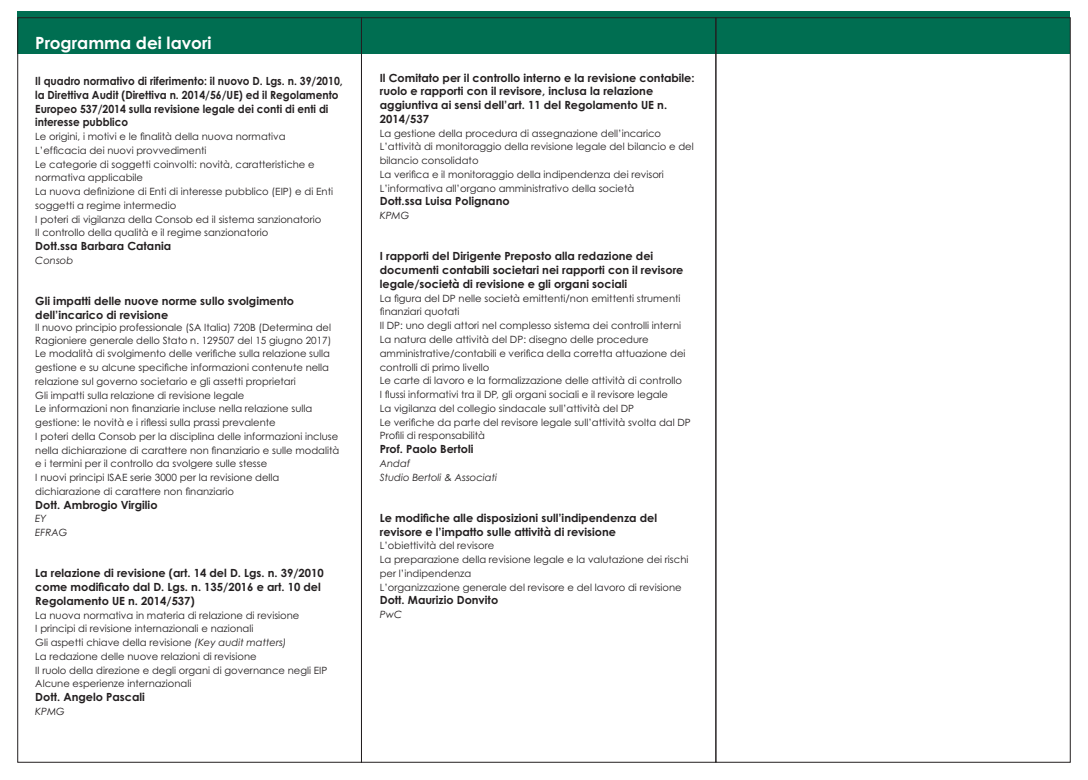
<style>
.page{position:relative;width:1088px;height:780px;background:#fff}
.page>*{position:absolute;margin:0;border:0;box-sizing:border-box;transform-origin:0 0}
.t1{font:700 16.88px "Century Gothic";color:#fff}
.t2{font:700 11.25px/13.8px "Century Gothic";color:#231f20}
.t3{font:700 11.25px/13.8px "Century Gothic";color:#231f20;scale:.93 1}
.t4{font:10px/13.8px "Century Gothic";color:#231f20}
.t5{font:italic 10px/13.8px "Century Gothic";color:#231f20}
.s1{font-style:italic}
</style>
<div class="page">
<div style="left:17px;top:11px;width:1053px;height:42px;background:#006e51"></div>
<h1 class="t1" style="left:35px;top:32px;width:178px">Programma dei lavori</h1>
<p class="t3" style="left:35px;top:74px;width:332px">Il quadro normativo di riferimento: il nuovo D. Lgs. n. 39/2010, la Direttiva Audit (Direttiva n. 2014/56/UE) ed il Regolamento Europeo 537/2014 sulla revisione legale dei conti di enti di interesse pubblico</p>
<p class="t4" style="left:35px;top:129px;width:299px">Le origini, i motivi e le finalità della nuova normativa L’efficacia dei nuovi provvedimenti<br>Le categorie di soggetti coinvolti: novità, caratteristiche e normativa applicabile<br>La nuova definizione di Enti di interesse pubblico (EIP) e di Enti soggetti a regime intermedio<br>I poteri di vigilanza della Consob ed il sistema sanzionatorio<br>Il controllo della qualità e il regime sanzionatorio</p>
<p class="t2" style="left:35px;top:239px;width:137px">Dott.ssa Barbara Catania</p>
<p class="t5" style="left:35px;top:253px;width:40px">Consob</p>
<p class="t2" style="left:35px;top:294px;width:260px">Gli impatti delle nuove norme sullo svolgimento dell’incarico di revisione</p>
<p class="t4" style="left:35px;top:321px;width:297px;line-height:12.5px">Il nuovo principio professionale (SA Italia) 720B (Determina del<br>Ragioniere generale dello Stato n. 129507 del 15 giugno 2017)</p>
<p class="t4" style="left:35px;top:346px;width:305px">Le modalità di svolgimento delle verifiche sulla relazione sulla gestione e su alcune specifiche informazioni contenute nella relazione sul governo societario e gli assetti proprietari<br>Gli impatti sulla relazione di revisione legale<br>Le informazioni non finanziarie incluse nella relazione sulla gestione: le novità e i riflessi sulla prassi prevalente<br>I poteri della Consob per la disciplina delle informazioni incluse nella dichiarazione di carattere non finanziario e sulle modalità e i termini per il controllo da svolgere sulle stesse<br>I nuovi principi ISAE serie 3000 per la revisione della dichiarazione di carattere non finanziario</p>
<p class="t2" style="left:35px;top:497px;width:124px">Dott. Ambrogio Virgilio</p>
<p class="t5" style="left:35px;top:512px;width:34px">EY<br>EFRAG</p>
<p class="t2" style="left:35px;top:566px;width:290px">La relazione di revisione (art. 14 del D. Lgs. n. 39/2010 come modificato dal D. Lgs. n. 135/2016 e art. 10 del<br>Regolamento UE n. 2014/537)</p>
<p class="t4" style="left:35px;top:608px;width:294px">La nuova normativa in materia di relazione di revisione<br>I principi di revisione internazionali e nazionali<br>Gli aspetti chiave della revisione <span class="s1">(Key audit matters)<br></span>La redazione delle nuove relazioni di revisione<br>Il ruolo della direzione e degli organi di governance negli EIP Alcune esperienze internazionali</p>
<p class="t2" style="left:35px;top:690px;width:111px">Dott. Angelo Pascali</p>
<p class="t5" style="left:35px;top:704px;width:31px">KPMG</p>
<p class="t2" style="left:380px;top:70px;width:316px">Il Comitato per il controllo interno e la revisione contabile: ruolo e rapporti con il revisore, inclusa la relazione aggiuntiva ai sensi dell’art. 11 del Regolamento UE n.<br>2014/537</p>
<p class="t4" style="left:380px;top:126px;width:315px">La gestione della procedura di assegnazione dell’incarico L’attività di monitoraggio della revisione legale del bilancio e del bilancio consolidato<br>La verifica e il monitoraggio della indipendenza dei revisori L’informativa all’organo amministrativo della società</p>
<p class="t2" style="left:380px;top:194px;width:131px">Dott.ssa Luisa Polignano</p>
<p class="t5" style="left:380px;top:208px;width:31px">KPMG</p>
<p class="t2" style="left:380px;top:249px;width:305px">I rapporti del Dirigente Preposto alla redazione dei documenti contabili societari nei rapporti con il revisore legale/società di revisione e gli organi sociali</p>
<p class="t4" style="left:380px;top:291px;width:312px">La figura del DP nelle società emittenti/non emittenti strumenti finanziari quotati<br>Il DP: uno degli attori nel complesso sistema dei controlli interni La natura delle attività del DP: disegno delle procedure amministrative/contabili e verifica della corretta attuazione dei controlli di primo livello<br>Le carte di lavoro e la formalizzazione delle attività di controllo<br>I flussi informativi tra il DP, gli organi sociali e il revisore legale<br>La vigilanza del collegio sindacale sull’attività del DP<br>Le verifiche da parte del revisore legale sull’attività svolta dal DP Profili di responsabilità</p>
<p class="t2" style="left:380px;top:442px;width:95px">Prof. Paolo Bertoli</p>
<p class="t5" style="left:380px;top:456px;width:119px">Andaf<br>Studio Bertoli &amp; Associati</p>
<p class="t2" style="left:380px;top:510px;width:279px">Le modifiche alle disposizioni sull’indipendenza del revisore e l’impatto sulle attività di revisione</p>
<p class="t4" style="left:380px;top:538px;width:310px">L’obiettività del revisore<br>La preparazione della revisione legale e la valutazione dei rischi per l’indipendenza<br>L’organizzazione generale del revisore e del lavoro di revisione</p>
<p class="t2" style="left:380px;top:593px;width:120px">Dott. Maurizio Donvito</p>
<p class="t5" style="left:380px;top:607px;width:24px">PwC</p>
</div>
